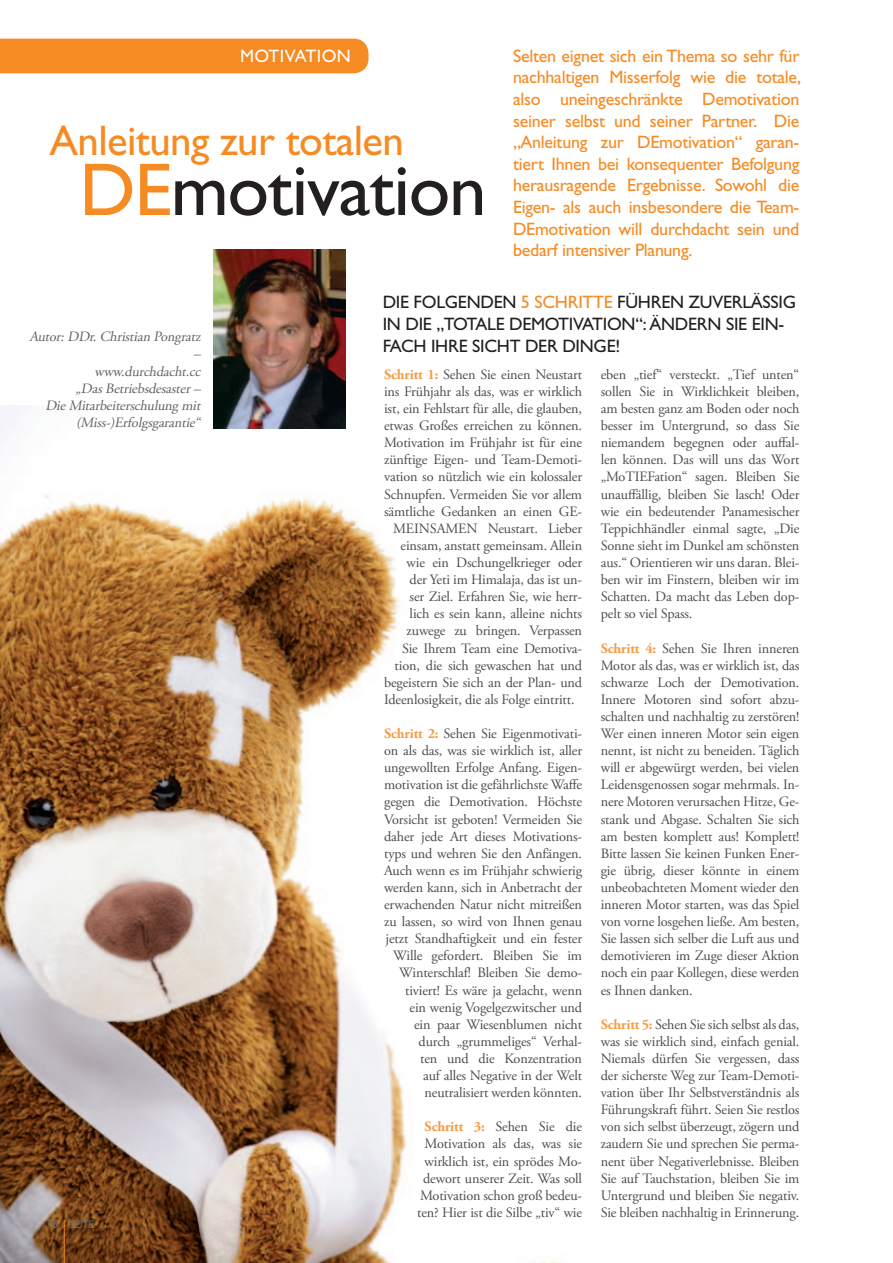
<style>
.page{position:relative;width:893px;height:1263px;background:#fff}
.page>*{position:absolute;margin:0;border:0;box-sizing:border-box;transform-origin:0 0}
.t1{font:75px "Gill Sans";letter-spacing:-.015em;color:#231f20}
.t2{font:42.9px "Gill Sans";letter-spacing:-.015em;color:#f68b23}
.t3{font:18px/21.6px "Gill Sans";letter-spacing:-.015em;color:#f68b23;text-align:justify}
.t4{font:18px/21.6px "Gill Sans";letter-spacing:-.015em;color:#231f20}
.t5{font:18px "Gill Sans";letter-spacing:.025em;color:#fff}
.t6{font:14.25px/17.1px "Adobe Garamond Pro";letter-spacing:-.01em;color:#4b4c4d;text-align:justify}
.t7{font:italic 14.25px/17.1px "Adobe Garamond Pro";color:#636366;text-align:right}
.t8{font:italic 11.25px "Gill Sans";letter-spacing:-.015em;color:#6c6d70}
.s1{color:#f68b23}
.s2{font-weight:700;color:#f89a41}
</style>
<div class="page">
<img style="left:0;top:405px;width:560px;height:858px">
<hr style="left:64px;top:1220px;width:1px;height:43px;background:#f68b23">
<div style="left:0;top:39px;width:369px;height:34px;background:#f68b23"></div>
<img style="left:213px;top:249px;width:132px;height:179px">
<p class="t5" style="left:240px;top:45px;width:113px">Motivation</p>
<p class="t3" style="left:513px;top:45px;width:290px">Selten eignet sich ein Thema so sehr für nachhaltigen Misserfolg wie die totale, also uneingeschränkte Demotivation seiner selbst und seiner Partner. Die „Anleitung zur DEmotivation“ garan&shy;tiert Ihnen bei konsequenter Befolgung herausragende Ergebnisse. Sowohl die Eigen- als auch insbesondere die Team-DEmotivation will durchdacht sein und bedarf intensiver Planung.</p>
<h2 class="t2" style="left:50px;top:116px;width:356px">Anleitung zur totalen</h2>
<h1 class="t1" style="left:79px;top:147px;width:409px"><span class="s1">DE</span>motivation</h1>
<p class="t7" style="left:29px;top:329px;width:176px">Autor:DDr.Christian Pongratz –<br>www.durchdacht.cc „DasBetriebsdesaster–<br>DieMitarbeiterschulung mit (Miss-)Erfolgsgarantie“</p>
<p class="t8" style="left:47px;top:1218px;width:49px">16 SEITE</p>
<p class="t4" style="left:383px;top:292px;width:162px">DIE FOLGEN DEN <span class="s1">5 SCHRI</span></p>
<p class="t4" style="left:583px;top:292px;width:68px"><span class="s1">TTE</span> FÜHREN</p>
<p class="t4" style="left:383px;top:292px;width:415px;text-indent:306px">ZUVERLÄSSI G<br>IN DIE „TOTALE DEMOTIVATION“: ÄNDERN</p>
<p class="t4" style="left:726px;top:313px;width:60px">SIEEIN-</p>
<p class="t4" style="left:383px;top:335px;width:59px">FACH IHRE</p>
<p class="t4" style="left:472px;top:335px;width:10px">SICH</p>
<p class="t4" style="left:510px;top:335px;width:112px">T DER DINGE!</p>
<p class="t6" style="left:384px;top:366px;width:199px"><span class="s2">Schritt 1:</span> Sehen Sie einen Neustart</p>
<p class="t6" style="left:384px;top:383px;width:200px">ins Frühjahr als das, was er wirklich</p>
<p class="t6" style="left:384px;top:400px;width:199px">ist, ein Fehlstart für alle, die glauben,</p>
<p class="t6" style="left:384px;top:418px;width:200px">etwas Großes erreichen zu können.</p>
<p class="t6" style="left:384px;top:435px;width:200px">Motivation im Frühjahr ist für eine</p>
<p class="t6" style="left:384px;top:452px;width:200px">zünftige Eigen- und Team-Demoti-</p>
<p class="t6" style="left:384px;top:469px;width:200px">vation so nützlich wie ein kolossaler</p>
<p class="t6" style="left:384px;top:486px;width:199px">Schnupfen. Vermeiden Sie vor allem</p>
<p class="t6" style="left:384px;top:503px;width:199px">sämtliche Gedanken an einen GE-</p>
<p class="t6" style="left:393px;top:520px;width:191px">MEINSAMEN Neustart. Lieber</p>
<p class="t6" style="left:401px;top:537px;width:183px">einsam, anstatt gemeinsam. Allein</p>
<p class="t6" style="left:407px;top:554px;width:177px">wie ein Dschungelkrieger oder</p>
<p class="t6" style="left:410px;top:571px;width:174px">der Yeti im Himalaja, das ist un-</p>
<p class="t6" style="left:410px;top:589px;width:174px">ser Ziel. Erfahren Sie, wie herr-</p>
<p class="t6" style="left:410px;top:606px;width:174px">lich es sein kann, alleine nichts</p>
<p class="t6" style="left:407px;top:623px;width:177px">zuwege zu bringen. Verpassen</p>
<p class="t6" style="left:402px;top:640px;width:181px">Sie Ihrem Team eine Demotiva-</p>
<p class="t6" style="left:395px;top:657px;width:189px">tion, die sich gewaschen hat und</p>
<p class="t6" style="left:384px;top:674px;width:200px">begeistern Sie sich an der Plan- und</p>
<p class="t6" style="left:384px;top:691px;width:192px">Ideenlosigkeit, die als Folge eintritt.</p>
<p class="t6" style="left:384px;top:725px;width:200px;text-align:right"><span class="s2">Schritt 2:</span> Sehen Sie Eigenmotivati&shy;on als das, was sie wirklich ist, aller ungewollten Erfolge Anfang. Eigen&shy;motivation ist die gefährlichste Waffe gegen die Demotivation. Höchste Vorsicht ist geboten! Vermeiden Sie daher jede Art dieses Motivations&shy;typs und wehren Sie den Anfängen.<br>Auch wenn es im Frühjahr schwierig werden kann, sich in Anbetracht der erwachenden Natur nicht mitreißen zu lassen, so wird von Ihnen genau jetzt Standhaftigkeit und ein fester Wille gefordert. Bleiben Sie im Winterschlaf! Bleiben Sie demo&shy;tiviert! Es wäre ja gelacht, wenn<br>ein wenig Vogelgezwitscher und<br>ein paar Wiesenblumen nicht durch „grummeliges“ Verhal-<br>ten und die Konzentration<br>auf alles Negative in der Welt neutralisiert werden könnten.</p>
<p class="t6" style="left:417px;top:1119px;width:167px;text-align:center"><span class="s2">Schritt 3:</span> Sehen Sie die<br>Motivation als das, was sie wirklich ist, ein sprödes Mo&shy;dewort unserer Zeit. Was soll<br>Motivation schon groß bedeu&shy;ten? Hier ist die Silbe „tiv“ wie</p>
<p class="t6" style="left:601px;top:366px;width:200px">eben „tief“ versteckt. „Tief unten“ sollen Sie in Wirklichkeit bleiben, am besten ganz am Boden oder noch besser im Untergrund, so dass Sie niemandem begegnen oder auffal&shy;len können. Das will uns das Wort „MoTIEFation“ sagen. Bleiben Sie unauffällig, bleiben Sie lasch! Oder wie ein bedeutender Panamesischer Teppichhändler einmal sagte, „Die Sonne sieht im Dunkel am schönsten aus.“ Orientieren wir uns daran. Blei&shy;ben wir im Finstern, bleiben wir im Schatten. Da macht das Leben dop&shy;pelt so viel Spass.</p>
<p class="t6" style="left:601px;top:640px;width:200px"><span class="s2">Schritt 4:</span> Sehen Sie Ihren inneren Motor als das, was er wirklich ist, das schwarze Loch der Demotivation.<br>Innere Motoren sind sofort abzu&shy;schalten und nachhaltig zu zerstören!<br>Wer einen inneren Motor sein eigen nennt, ist nicht zu beneiden. Täglich will er abgewürgt werden, bei vielen Leidensgenossen sogar mehrmals. In&shy;nere Motoren verursachen Hitze, Ge&shy;stank und Abgase. Schalten Sie sich am besten komplett aus! Komplett!<br>Bitte lassen Sie keinen Funken Ener&shy;gie übrig, dieser könnte in einem unbeobachteten Moment wieder den inneren Motor starten, was das Spiel von vorne losgehen ließe. Am besten, Sie lassen sich selber die Luft aus und demotivieren im Zuge dieser Aktion noch ein paar Kollegen, diese werden es Ihnen danken.</p>
<p class="t6" style="left:601px;top:1016px;width:200px"><span class="s2">Schritt 5:</span> Sehen Sie sich selbst als das, was sie wirklich sind, einfach genial.<br>Niemals dürfen Sie vergessen, dass der sicherste Weg zur Team-Demoti&shy;vation über Ihr Selbstverständnis als Führungskraft führt. Seien Sie restlos von sich selbst überzeugt, zögern und zaudern Sie und sprechen Sie perma&shy;nent über Negativerlebnisse. Bleiben Sie auf Tauchstation, bleiben Sie im Untergrund und bleiben Sie negativ.<br>Sie bleiben nachhaltig in Erinnerung.</p>
</div>
